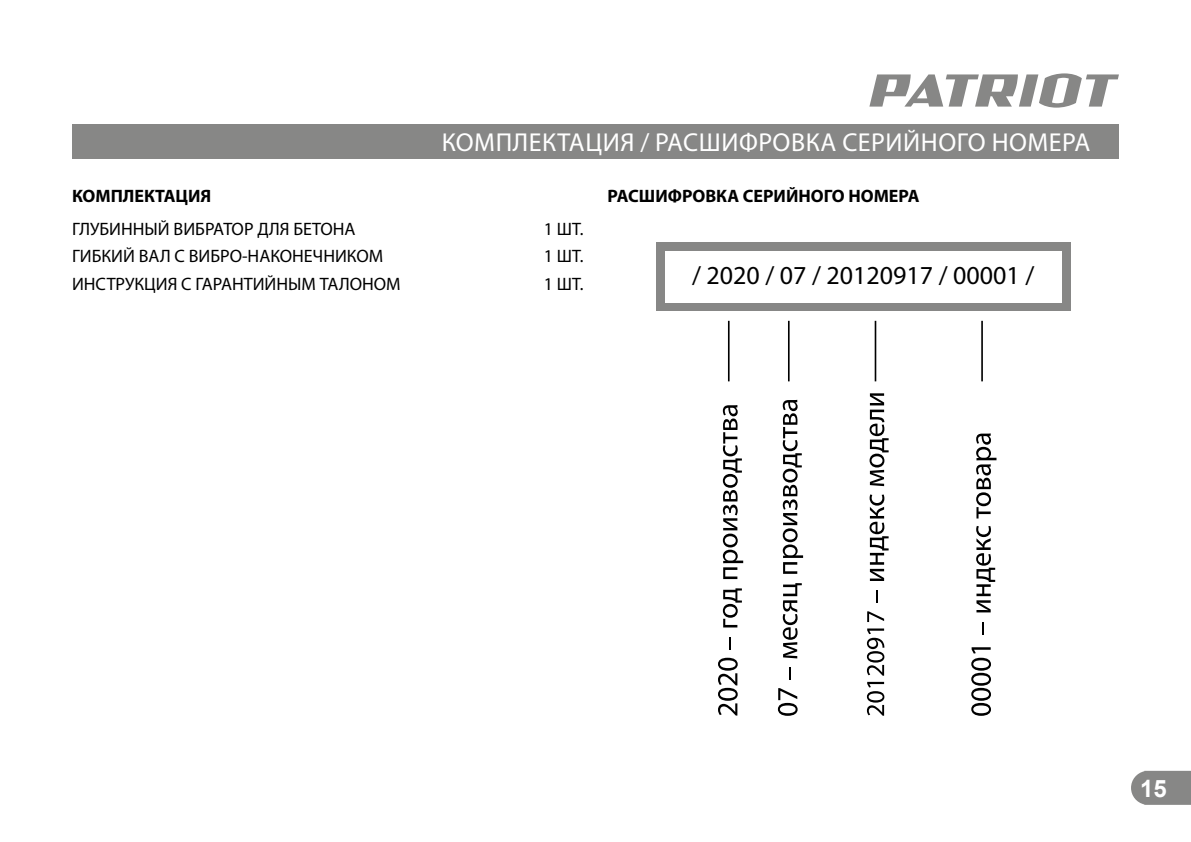
<style>
.page{position:relative;width:1191px;height:842px;background:#fff}
.page>*{position:absolute;margin:0;border:0;box-sizing:border-box;transform-origin:0 0}
.t1{font:26px "Myriad Pro";letter-spacing:.02em;color:#fff}
.t2{font:26px "Myriad Pro";color:#000}
.t3{font:700 24px "Arial";color:#fff}
.t4{font:18px "Myriad Pro";color:#000}
.t5{font:700 18px "Myriad Pro";color:#000}
</style>
<div class="page">
<svg style="left:1131px;top:771px;width:60px;height:34px;background:#8e8e8d"></svg>
<svg style="left:869px;top:73px;width:250px;height:35px"></svg>
<div style="left:72px;top:124px;width:1047px;height:34px;background:#878786"></div>
<svg style="left:718px;top:658px;width:19px;height:57px"></svg>
<svg style="left:729px;top:637px;width:2px;height:13px"></svg>
<svg style="left:723px;top:588px;width:19px;height:39px"></svg>
<svg style="left:723px;top:405px;width:20px;height:174px"></svg>
<svg style="left:778px;top:688px;width:19px;height:28px"></svg>
<svg style="left:789px;top:667px;width:1px;height:13px"></svg>
<svg style="left:782px;top:583px;width:20px;height:75px"></svg>
<svg style="left:782px;top:400px;width:21px;height:174px"></svg>
<svg style="left:867px;top:682px;width:17px;height:34px"></svg>
<svg style="left:867px;top:628px;width:17px;height:48px"></svg>
<svg style="left:867px;top:611px;width:17px;height:11px"></svg>
<svg style="left:876px;top:590px;width:1px;height:13px"></svg>
<svg style="left:869px;top:494px;width:19px;height:87px"></svg>
<svg style="left:869px;top:393px;width:19px;height:93px"></svg>
<svg style="left:971px;top:647px;width:20px;height:69px"></svg>
<svg style="left:982px;top:622px;width:2px;height:12px"></svg>
<svg style="left:976px;top:526px;width:19px;height:86px"></svg>
<svg style="left:976px;top:433px;width:20px;height:85px"></svg>
<hr style="left:728px;top:321px;width:1px;height:60px;background:#000">
<hr style="left:788px;top:321px;width:1px;height:60px;background:#000">
<hr style="left:874px;top:321px;width:2px;height:60px;background:#000">
<hr style="left:981px;top:321px;width:2px;height:60px;background:#000">
<div style="left:656px;top:243px;width:414px;height:68px;background:#878786"></div>
<div style="left:664px;top:251px;width:397px;height:51px;background:#fff"></div>
<h1 class="t1" style="left:442px;top:129px;width:650px">КОМПЛЕКТАЦИЯ / РАСШИФРОВКА СЕРИЙНОГО НОМЕРА</h1>
<p class="t5" style="left:72px;top:187px;width:141px">КОМПЛЕКТАЦИЯ</p>
<p class="t4" style="left:72px;top:220px;width:285px">ГЛУБИННЫЙ ВИБРАТОР ДЛЯ БЕТОНА</p>
<p class="t4" style="left:544px;top:220px;width:41px">1 ШТ.</p>
<p class="t4" style="left:72px;top:247px;width:313px">ГИБКИЙ ВАЛ С ВИБРО-НАКОНЕЧНИКОМ</p>
<p class="t4" style="left:544px;top:247px;width:41px">1 ШТ.</p>
<p class="t4" style="left:72px;top:274px;width:330px">ИНСТРУКЦИЯ С ГАРАНТИЙНЫМ ТАЛОНОМ</p>
<p class="t4" style="left:544px;top:274px;width:41px">1 ШТ.</p>
<p class="t5" style="left:607px;top:187px;width:314px">РАСШИФРОВКА СЕРИЙНОГО НОМЕРА</p>
<h1 class="t2" style="left:692px;top:263px;width:344px">/ 2020 / 07 / 20120917 / 00001 /</h1>
<h2 class="t3" style="left:1140px;top:774px;width:28px">15</h2>
</div>
